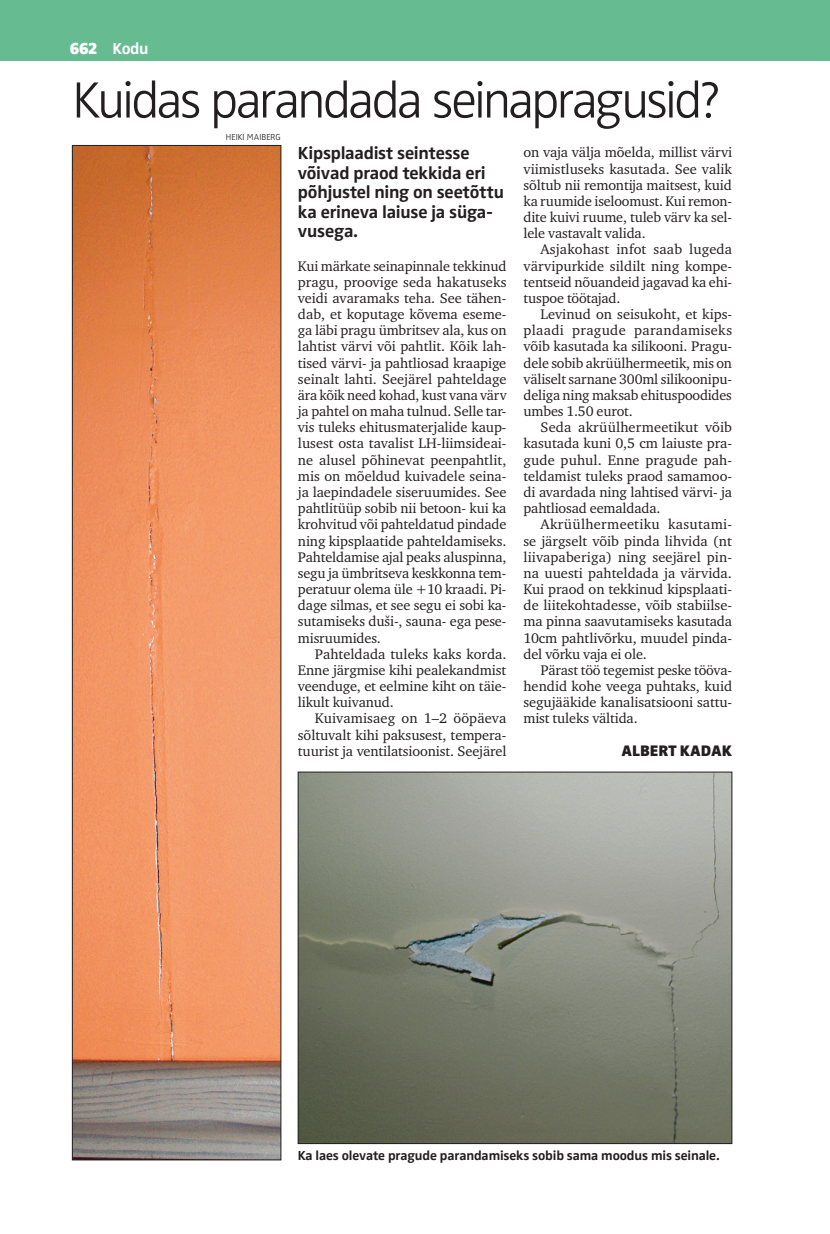
<style>
.page{position:relative;width:830px;height:1234px;background:#fff}
.page>*{position:absolute;margin:0;border:0;box-sizing:border-box;transform-origin:0 0}
.t1{font:300 52.5px "Zwo Pro";letter-spacing:-.06em;color:#231f20}
.t2{font:700 18px/19.5px "Zwo Pro";letter-spacing:-.015em;color:#231f20}
.t3{font:700 16.5px "Zwo Pro";color:#fff}
.t4{font:900 15.75px "Zwo Pro";color:#231f20}
.t5{font:14.25px/16.2px "Charter ITC";letter-spacing:-.01em;color:#231f20;text-align:justify}
.t6{font:700 13.5px "Zwo Pro";letter-spacing:-.01em;color:#231f20}
.t7{font:300 9px "Zwo Pro";color:#231f20}
.s1{font-weight:900}
</style>
<div class="page">
<hr style="left:829px;top:0;width:1px;height:60px;background:#66bb91">
<div style="left:0;top:0;width:829px;height:60px;background:#66bb91"></div>
<img style="left:300px;top:773px;width:429px;height:368px">
<img style="left:74px;top:147px;width:205px;height:1010px">
<div style="left:72px;top:145px;width:209px;height:1014px;border:1px solid #231f20"></div>
<p class="t3" style="left:70px;top:39px;width:80px"><span class="s1">662</span> Kodu</p>
<h1 class="t1" style="left:72px;top:70px;width:650px">Kuidas parandada seinapragusid?</h1>
<p class="t7" style="left:226px;top:132px;width:56px">HEIKI MAIBERG</p>
<p class="t2" style="left:298px;top:144px;width:207px">Kipsplaadist seintesse võivad praod tekkida eri põhjustel ning on seetõttu ka erineva laiuse ja süga&shy;vusega.</p>
<p class="t5" style="left:298px;top:257px;width:210px">Kui märkate seinapinnale tekkinud pragu, proovige seda hakatuseks veidi avaramaks teha. See tähen&shy;dab, et koputage kõvema eseme&shy;ga läbi pragu ümbritsev ala, kus on lahtist värvi või pahtlit. Kõik lah&shy;tised värvi- ja pahtliosad kraapige seinalt lahti. Seejärel pahteldage ära kõik need kohad, kust vana värv ja pahtel on maha tulnud. Selle tar&shy;vis tuleks ehitusmaterjalide kaup&shy;lusest osta tavalist LH-liimsideai&shy;ne alusel põhinevat peenpahtlit, mis on mõeldud kuivadele seina&shy;ja laepindadele siseruumides. See pahtlitüüp sobib nii betoon- kui ka krohvitud või pahteldatud pindade ning kipsplaatide pahteldamiseks.<br>Pahteldamise ajal peaks aluspinna, segu ja ümbritseva keskkonna tem&shy;peratuur olema üle +10 kraadi. Pi&shy;dage silmas, et see segu ei sobi ka&shy;sutamiseks duši-, sauna- ega pese&shy;misruumides.</p>
<p class="t5" style="left:298px;top:645px;width:210px;text-indent:17px">Pahteldada tuleks kaks korda.<br>Enne järgmise kihi pealekandmist veenduge, et eelmine kiht on täie&shy;likult kuivanud.</p>
<p class="t5" style="left:298px;top:710px;width:210px;text-indent:17px">Kuivamisaeg on 1–2 ööpäeva sõltuvalt kihi paksusest, tempera&shy;tuurist ja ventilatsioonist. Seejärel</p>
<p class="t5" style="left:523px;top:144px;width:210px">on vaja välja mõelda, millist värvi viimistluseks kasutada. See valik sõltub nii remontija maitsest, kuid ka ruumide iseloomust. Kui remon&shy;dite kuivi ruume, tuleb värv ka sel&shy;lele vastavalt valida.</p>
<p class="t5" style="left:523px;top:241px;width:210px;text-indent:17px">Asjakohast infot saab lugeda värvipurkide sildilt ning kompe&shy;tentseid nõuandeid jagavad ka ehi&shy;tuspoe töötajad.</p>
<p class="t5" style="left:523px;top:306px;width:210px;text-indent:17px">Levinud on seisukoht, et kips&shy;plaadi pragude parandamiseks võib kasutada ka silikooni. Pragu&shy;dele sobib akrüülhermeetik, mis on väliselt sarnane 300ml silikoonipu&shy;deliga ning maksab ehituspoodides umbes 1.50 eurot.</p>
<p class="t5" style="left:523px;top:419px;width:210px;text-indent:17px">Seda akrüülhermeetikut võib kasutada kuni 0,5 cm laiuste pra&shy;gude puhul. Enne pragude pah&shy;teldamist tuleks praod samamoo&shy;di avardada ning lahtised värvi- ja pahtliosad eemaldada.</p>
<p class="t5" style="left:523px;top:516px;width:210px;text-indent:17px">Akrüülhermeetiku kasutami&shy;se järgselt võib pinda lihvida (nt liivapaberiga) ning seejärel pin&shy;na uuesti pahteldada ja värvida.<br>Kui praod on tekkinud kipsplaati&shy;de liitekohtadesse, võib stabiilse&shy;ma pinna saavutamiseks kasutada 10cm pahtlivõrku, muudel pinda&shy;del võrku vaja ei ole.</p>
<p class="t5" style="left:523px;top:661px;width:210px;text-indent:17px">Pärast töö tegemist peske tööva&shy;hendid kohe veega puhtaks, kuid segujääkide kanalisatsiooni sattu&shy;mist tuleks vältida.</p>
<p class="t4" style="left:621px;top:740px;width:112px">ALBERT KADAK</p>
<p class="t6" style="left:298px;top:1147px;width:423px">Ka laes olevate pragude parandamiseks sobib sama moodus mis seinale.</p>
</div>
